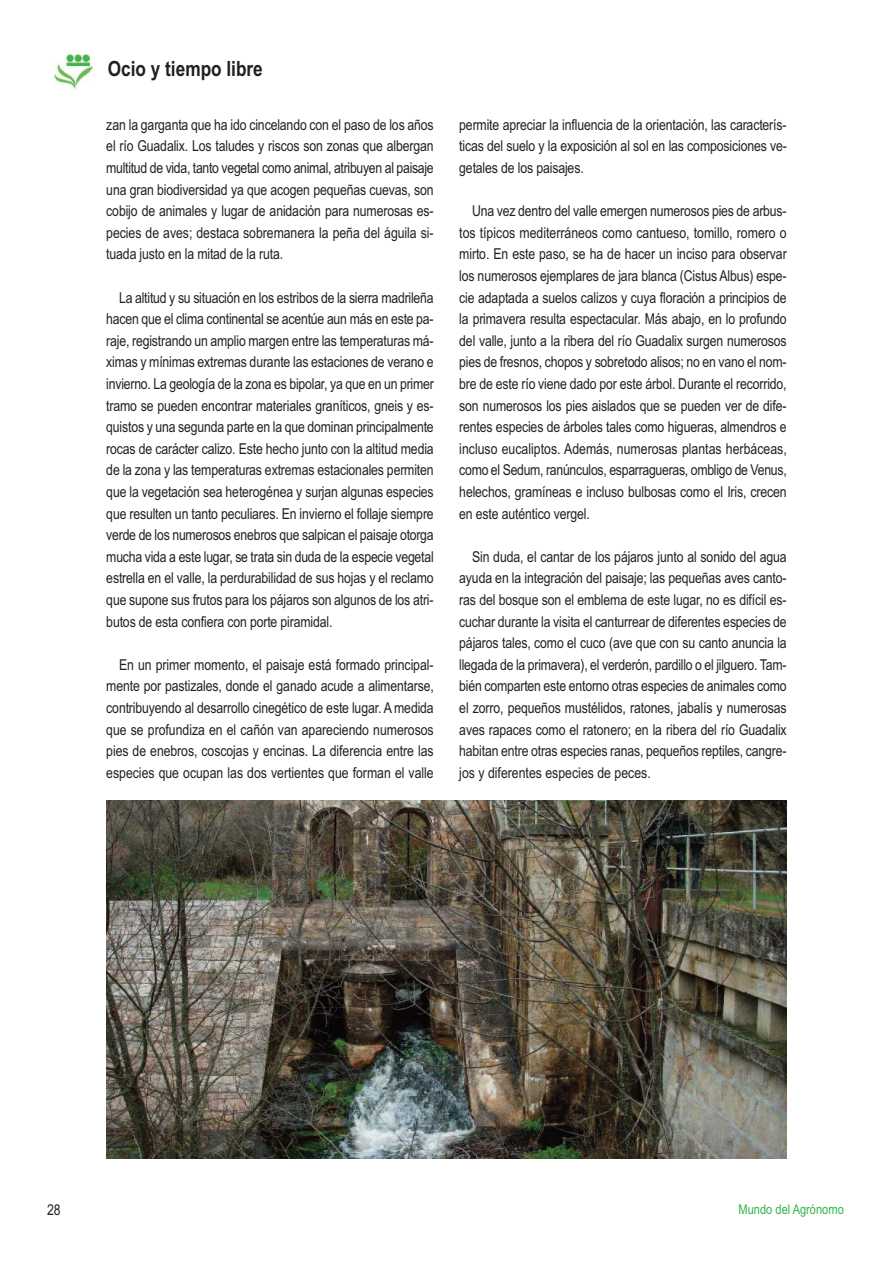
<style>
.page{position:relative;width:893px;height:1263px;background:#fff}
.page>*{position:absolute;margin:0;border:0;box-sizing:border-box;transform-origin:0 0}
.t1{font:700 21px "Arial Narrow";color:#231f20}
.t2{font:15px/21.6px "Arial Narrow";letter-spacing:-.01em;color:#231f20;text-align:justify}
.t3{font:13.5px "Arial Narrow";color:#32b44a}
</style>
<div class="page">
<svg style="left:53px;top:50px;width:39px;height:40px"></svg>
<img style="left:106px;top:800px;width:681px;height:358px">
<h1 class="t1" style="left:108px;top:61px;width:157px">Ocio y tiempo libre</h1>
<p class="t2" style="left:106px;top:115px;width:329px">zan la garganta que ha ido cincelando con el paso de los años el río Guadalix. Los taludes y riscos son zonas que albergan multitud de vida, tanto vegetal como animal, atribuyen al paisaje una gran biodiversidad ya que acogen pequeñas cuevas, son cobijo de animales y lugar de anidación para numerosas es&shy;pecies de aves; destaca sobremanera la peña del águila si&shy;tuada justo en la mitad de la ruta.</p>
<p class="t2" style="left:106px;top:288px;width:329px;text-indent:13px">La altitud y su situación en los estribos de la sierra madrileña hacen que el clima continental se acentúe aun más en este pa&shy;raje, registrando un amplio margen entre las temperaturas má&shy;ximas y mínimas extremas durante las estaciones de verano e invierno. La geología de la zona es bipolar, ya que en un primer tramo se pueden encontrar materiales graníticos, gneis y es&shy;quistos y una segunda parte en la que dominan principalmente rocas de carácter calizo. Este hecho junto con la altitud media de la zona y las temperaturas extremas estacionales permiten que la vegetación sea heterogénea y surjan algunas especies que resulten un tanto peculiares. En invierno el follaje siempre verde de los numerosos enebros que salpican el paisaje otorga mucha vida a este lugar, se trata sin duda de la especie vegetal estrella en el valle, la perdurabilidad de sus hojas y el reclamo que supone sus frutos para los pájaros son algunos de los atri&shy;butos de esta confiera con porte piramidal.</p>
<p class="t2" style="left:106px;top:655px;width:329px;text-indent:13px">En un primer momento, el paisaje está formado principal&shy;mente por pastizales, donde el ganado acude a alimentarse, contribuyendo al desarrollo cinegético de este lugar. A medida que se profundiza en el cañón van apareciendo numerosos pies de enebros, coscojas y encinas. La diferencia entre las especies que ocupan las dos vertientes que forman el valle</p>
<p class="t2" style="left:459px;top:115px;width:329px">permite apreciar la influencia de la orientación, las caracterís&shy;ticas del suelo y la exposición al sol en las composiciones ve&shy;getales de los paisajes.</p>
<p class="t2" style="left:459px;top:202px;width:329px;text-indent:13px">Una vez dentro del valle emergen numerosos pies de arbus&shy;tos típicos mediterráneos como cantueso, tomillo, romero o mirto. En este paso, se ha de hacer un inciso para observar los numerosos ejemplares de jara blanca (Cistus Albus) espe&shy;cie adaptada a suelos calizos y cuya floración a principios de la primavera resulta espectacular. Más abajo, en lo profundo del valle, junto a la ribera del río Guadalix surgen numerosos pies de fresnos, chopos y sobretodo alisos; no en vano el nom&shy;bre de este río viene dado por este árbol. Durante el recorrido, son numerosos los pies aislados que se pueden ver de dife&shy;rentes especies de árboles tales como higueras, almendros e incluso eucaliptos. Además, numerosas plantas herbáceas, como el Sedum, ranúnculos, esparragueras, ombligo de Venus, helechos, gramíneas e incluso bulbosas como el Iris, crecen en este auténtico vergel.</p>
<p class="t2" style="left:459px;top:547px;width:329px;text-indent:13px">Sin duda, el cantar de los pájaros junto al sonido del agua ayuda en la integración del paisaje; las pequeñas aves canto&shy;ras del bosque son el emblema de este lugar, no es difícil es&shy;cuchar durante la visita el canturrear de diferentes especies de pájaros tales, como el cuco (ave que con su canto anuncia la llegada de la primavera), el verderón, pardillo o el jilguero. Tam&shy;bién comparten este entorno otras especies de animales como el zorro, pequeños mustélidos, ratones, jabalís y numerosas aves rapaces como el ratonero; en la ribera del río Guadalix habitan entre otras especies ranas, pequeños reptiles, cangre&shy;jos y diferentes especies de peces.</p>
<p class="t2" style="left:47px;top:1201px;width:15px">28</p>
<p class="t3" style="left:738px;top:1204px;width:107px">Mundo del Agrónomo</p>
</div>
